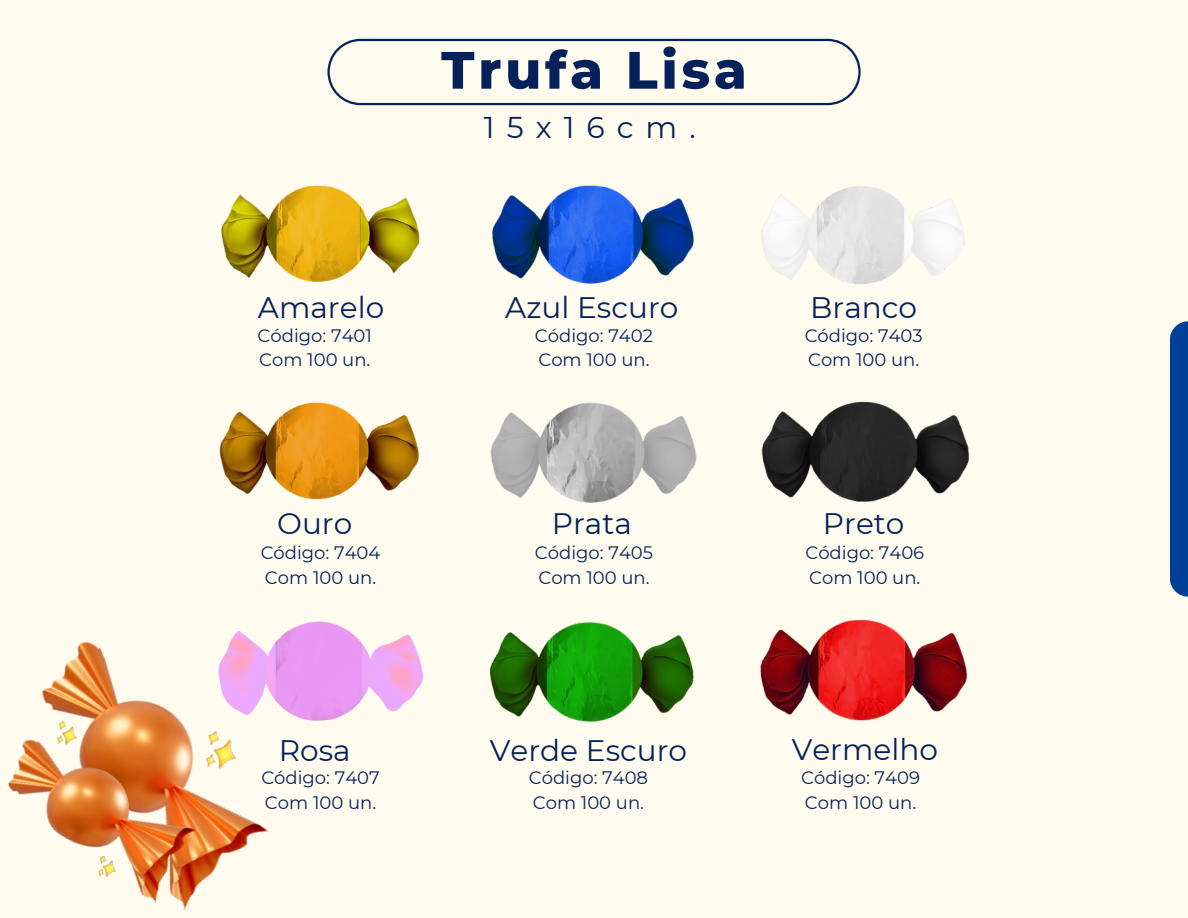
<style>
.page{position:relative;width:1188px;height:918px;background:#fffbee}
.page>*{position:absolute;margin:0;border:0;box-sizing:border-box;transform-origin:0 0}
.t1{font:800 52.5px "Montserrat";letter-spacing:.07em;color:#042259}
.t2{font:30px "Montserrat";letter-spacing:.4em;color:#042259}
.t3{font:29.55px "Montserrat";color:#042259}
.t4{font:18px "Montserrat";color:#042259}
</style>
<div class="page">
<div style="left:1170px;top:321px;width:18px;height:276px;background:#003f98"></div>
<svg style="left:327px;top:39px;width:534px;height:66px"></svg>
<img style="left:221px;top:185px;width:199px;height:97px">
<img style="left:492px;top:185px;width:202px;height:99px">
<img style="left:761px;top:186px;width:204px;height:98px">
<img style="left:219px;top:402px;width:200px;height:98px">
<img style="left:490px;top:402px;width:207px;height:101px">
<img style="left:761px;top:401px;width:209px;height:101px">
<img style="left:233px;top:621px;width:190px;height:100px">
<img style="left:489px;top:622px;width:205px;height:100px">
<img style="left:760px;top:619px;width:208px;height:102px">
<img style="left:42px;top:637px;width:251px;height:273px">
<img style="left:198px;top:729px;width:44px;height:46px">
<img style="left:52px;top:720px;width:28px;height:17px">
<img style="left:8px;top:737px;width:198px;height:170px">
<img style="left:94px;top:855px;width:25px;height:26px">
<p class="t1" style="left:441px;top:38px;width:307px">Trufa Lisa</p>
<p class="t2" style="left:484px;top:109px;width:213px">15x16cm.</p>
<p class="t3" style="left:258px;top:290px;width:128px">Amarelo</p>
<p class="t3" style="left:505px;top:290px;width:175px">Azul Escuro</p>
<p class="t3" style="left:810px;top:290px;width:108px">Branco</p>
<p class="t4" style="left:258px;top:324px;width:116px">Código: 7401</p>
<p class="t4" style="left:259px;top:349px;width:113px">Com 100 un.</p>
<p class="t4" style="left:535px;top:324px;width:120px">Código: 7402</p>
<p class="t4" style="left:538px;top:349px;width:113px">Com 100 un.</p>
<p class="t4" style="left:805px;top:324px;width:120px">Código: 7403</p>
<p class="t4" style="left:808px;top:349px;width:113px">Com 100 un.</p>
<p class="t3" style="left:277px;top:506px;width:77px">Ouro</p>
<p class="t3" style="left:552px;top:506px;width:82px">Prata</p>
<p class="t3" style="left:823px;top:506px;width:83px">Preto</p>
<p class="t4" style="left:261px;top:542px;width:121px">Código: 7404</p>
<p class="t4" style="left:265px;top:567px;width:113px">Com 100 un.</p>
<p class="t4" style="left:535px;top:542px;width:120px">Código: 7405</p>
<p class="t4" style="left:538px;top:567px;width:113px">Com 100 un.</p>
<p class="t4" style="left:805px;top:542px;width:120px">Código: 7406</p>
<p class="t4" style="left:809px;top:567px;width:113px">Com 100 un.</p>
<p class="t3" style="left:279px;top:733px;width:73px">Rosa</p>
<p class="t3" style="left:490px;top:733px;width:199px">Verde Escuro</p>
<p class="t3" style="left:792px;top:731px;width:148px">Vermelho</p>
<p class="t4" style="left:261px;top:767px;width:120px">Código: 7407</p>
<p class="t4" style="left:265px;top:792px;width:113px">Com 100 un.</p>
<p class="t4" style="left:529px;top:767px;width:121px">Código: 7408</p>
<p class="t4" style="left:533px;top:792px;width:113px">Com 100 un.</p>
<p class="t4" style="left:801px;top:767px;width:120px">Código: 7409</p>
<p class="t4" style="left:805px;top:792px;width:113px">Com 100 un.</p>
</div>
